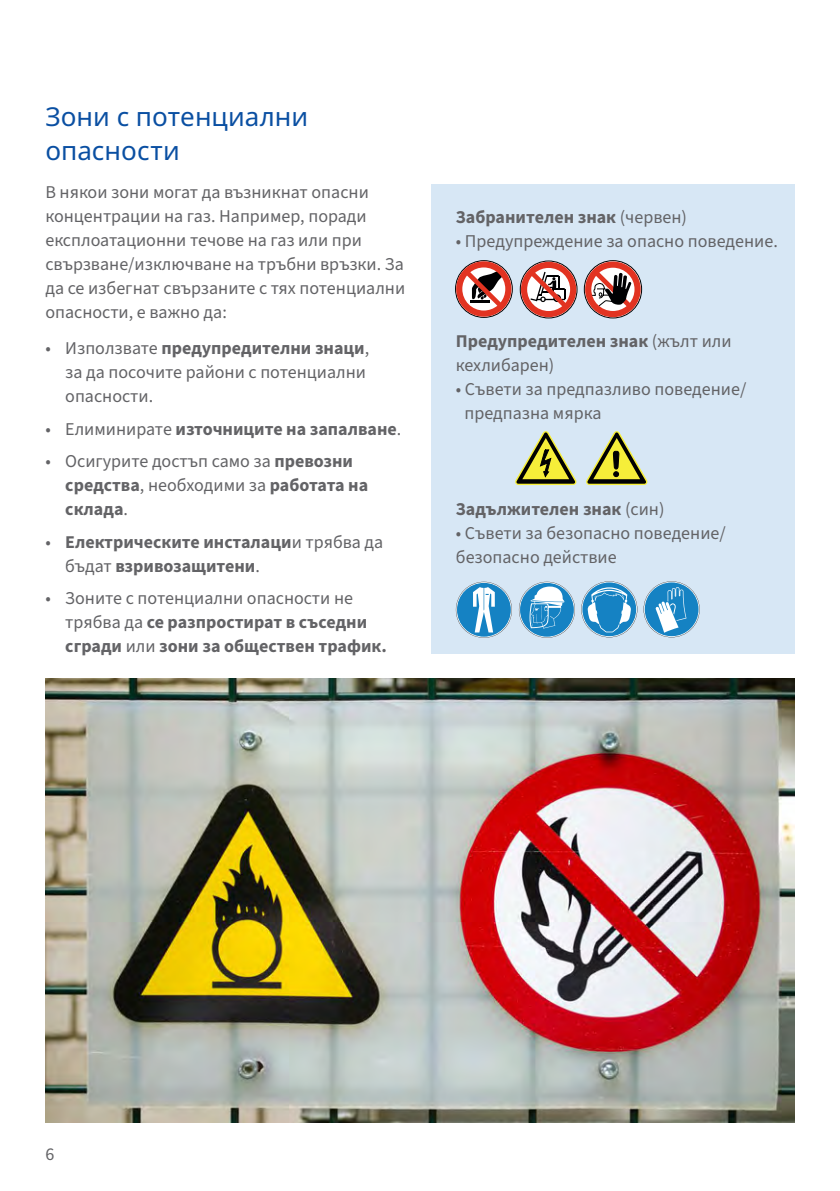
<style>
.page{position:relative;width:840px;height:1191px;background:#fff}
.page>*{position:absolute;margin:0;border:0;box-sizing:border-box;transform-origin:0 0}
.t1{font:26px/34px "Noto Sans";color:#0a4fa2}
.t2{font:18px/24px "Source Sans 3";color:#636366}
.t3{font:700 18px/24px "Source Sans 3";color:#636366}
.s1{font-weight:700}
.s2{font-weight:400}
</style>
<div class="page">
<div style="left:431px;top:184px;width:363px;height:470px;background:#d7e7f5"></div>
<img style="left:45px;top:678px;width:749px;height:445px">
<svg style="left:515px;top:431px;width:61px;height:54px"></svg>
<svg style="left:586px;top:431px;width:61px;height:54px"></svg>
<svg style="left:584px;top:261px;width:56px;height:56px"></svg>
<svg style="left:456px;top:261px;width:55px;height:56px"></svg>
<svg style="left:520px;top:261px;width:56px;height:57px"></svg>
<svg style="left:455px;top:582px;width:56px;height:56px"></svg>
<svg style="left:581px;top:581px;width:56px;height:56px"></svg>
<svg style="left:643px;top:581px;width:56px;height:56px"></svg>
<svg style="left:518px;top:582px;width:56px;height:56px"></svg>
<h1 class="t1" style="left:45px;top:100px;width:264px">Зони с потенциални опасности</h1>
<p class="t2" style="left:45px;top:180px;width:361px">В някои зони могат да възникнат опасни концентрации на газ. Например, поради експлоатационни течове на газ или при свързване/изключване на тръбни връзки. За да се избегнат свързаните с тях потенциални опасности, е важно да:</p>
<p class="t2" style="left:65px;top:336px;width:305px;text-indent:-20px">• Използвате <span class="s1">предупредителни знаци</span>, за да посочите райони с потенциални опасности.</p>
<p class="t3" style="left:45px;top:416px;width:357px"><span class="s2">• Елиминирате</span> източниците на запалване<span class="s2">.</span></p>
<p class="t2" style="left:65px;top:449px;width:304px;text-indent:-20px">• Осигурите достъп само за <span class="s1">превозни средства</span>, необходими за <span class="s1">работата на склада</span>.</p>
<p class="t3" style="left:65px;top:529px;width:319px;text-indent:-20px"><span class="s2">•</span> Електрическите инсталаци<span class="s2">и трябва да бъдат</span> взривозащитени<span class="s2">.</span></p>
<p class="t3" style="left:65px;top:586px;width:323px;text-indent:-20px"><span class="s2">• Зоните с потенциални опасности не трябва да</span> се разпростират в съседни сгради <span class="s2">или</span> зони за обществен трафик.</p>
<p class="t3" style="left:455px;top:205px;width:232px">Забранителен знак <span class="s2">(червен)</span></p>
<p class="t2" style="left:455px;top:229px;width:323px">• Предупреждение за опасно поведение.</p>
<p class="t3" style="left:455px;top:329px;width:277px">Предупредителен знак <span class="s2">(жълт или кехлибарен)</span></p>
<p class="t2" style="left:464px;top:377px;width:283px;text-indent:-8px">• Съвети за предпазливо поведение/ предпазна мярка</p>
<p class="t3" style="left:455px;top:497px;width:210px">Задължителен знак <span class="s2">(син)</span></p>
<p class="t2" style="left:455px;top:521px;width:271px">• Съвети за безопасно поведение/ безопасно действие</p>
<p class="t2" style="left:45px;top:1142px;width:10px">6</p>
</div>
